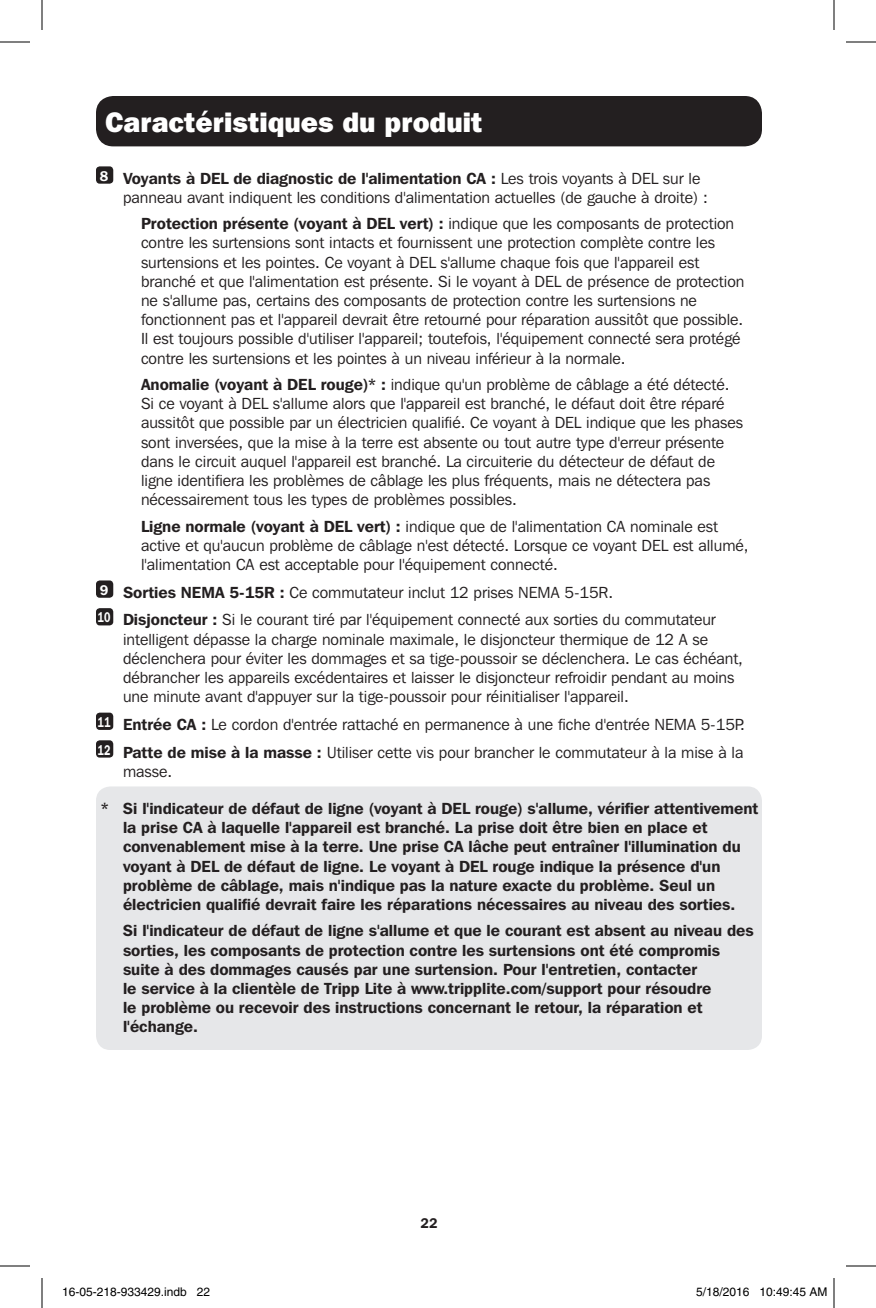
<style>
.page{position:relative;width:876px;height:1308px;background:#fff}
.page>*{position:absolute;margin:0;border:0;box-sizing:border-box;transform-origin:0 0}
.t1{font:800 28px "Franklin Gothic IT Cby BT";color:#fff}
.t2{font:16px/19.2px "Franklin Gothic IT Cby BT";color:#231f20}
.t3{font:600 16px/19.2px "Franklin Gothic IT Cby BT";color:#231f20}
.t4{font:600 14px "Franklin Gothic IT Cby BT";color:#fff;scale:.75 1}
.t5{font:600 14px "Franklin Gothic IT Cby BT";color:#231f20}
.t6{font:600 14px "Franklin Gothic IT Cby BT";color:#fff}
.t7{font:12px "Helvetica";color:#000}
.s1{font-weight:600}
</style>
<div class="page">
<div style="left:96px;top:786px;width:666px;height:264px;background:#e6e7e9;border-radius:14px"></div>
<div style="left:96px;top:96px;width:666px;height:50px;background:#231f20;border-radius:17px"></div>
<div style="left:96px;top:166px;width:17px;height:18px;background:#231f20;border-radius:4px"></div>
<div style="left:96px;top:580px;width:17px;height:18px;background:#231f20;border-radius:4px"></div>
<div style="left:96px;top:608px;width:17px;height:17px;background:#231f20;border-radius:4px"></div>
<div style="left:96px;top:713px;width:17px;height:17px;background:#231f20;border-radius:4px"></div>
<div style="left:96px;top:740px;width:17px;height:18px;background:#231f20;border-radius:4px"></div>
<hr style="left:0;top:42px;width:30px;height:1px;background:#000">
<hr style="left:846px;top:42px;width:30px;height:1px;background:#000">
<hr style="left:0;top:1266px;width:30px;height:1px;background:#000">
<hr style="left:846px;top:1266px;width:30px;height:1px;background:#000">
<hr style="left:42px;top:0;width:1px;height:30px;background:#000">
<hr style="left:42px;top:1278px;width:1px;height:30px;background:#000">
<hr style="left:834px;top:0;width:1px;height:30px;background:#000">
<hr style="left:834px;top:1278px;width:1px;height:30px;background:#000">
<div style="left:767px;top:1288px;width:5px;height:8px;border:1px solid #fff;border-radius:50%"></div>
<div style="left:766px;top:1287px;width:7px;height:10px;border:1px solid #fff;border-radius:50%"></div>
<p class="t1" style="left:105px;top:105px;width:379px">Caractéristiques du produit</p>
<p class="t6" style="left:100px;top:167px;width:10px">8</p>
<p class="t2" style="left:123px;top:168px;width:586px"><span class="s1">Voyants à DEL de diagnostic de l'alimentation CA :</span> Les trois voyants à DEL sur le panneau avant indiquent les conditions d'alimentation actuelles (de gauche à droite) :</p>
<p class="t2" style="left:141px;top:214px;width:605px"><span class="s1">Protection présente (voyant à DEL vert) :</span> indique que les composants de protection contre les surtensions sont intacts et fournissent une protection complète contre les surtensions et les pointes. Ce voyant à DEL s'allume chaque fois que l'appareil est branché et que l'alimentation est présente. Si le voyant à DEL de présence de protection ne s'allume pas, certains des composants de protection contre les surtensions ne fonctionnent pas et l'appareil devrait être retourné pour réparation aussitôt que possible.<br>Il est toujours possible d'utiliser l'appareil; toutefois, l'équipement connecté sera protégé contre les surtensions et les pointes à un niveau inférieur à la normale.</p>
<p class="t2" style="left:141px;top:375px;width:603px"><span class="s1">Anomalie (voyant à DEL rouge)* :</span> indique qu'un problème de câblage a été détecté.<br>Si ce voyant à DEL s'allume alors que l'appareil est branché, le défaut doit être réparé aussitôt que possible par un électricien qualifié. Ce voyant à DEL indique que les phases sont inversées, que la mise à la terre est absente ou tout autre type d'erreur présente dans le circuit auquel l'appareil est branché. La circuiterie du détecteur de défaut de ligne identifiera les problèmes de câblage les plus fréquents, mais ne détectera pas nécessairement tous les types de problèmes possibles.</p>
<p class="t2" style="left:141px;top:516px;width:609px"><span class="s1">Ligne normale (voyant à DEL vert) :</span> indique que de l'alimentation CA nominale est active et qu'aucun problème de câblage n'est détecté. Lorsque ce voyant DEL est allumé, l'alimentation CA est acceptable pour l'équipement connecté.</p>
<p class="t6" style="left:100px;top:581px;width:10px">9</p>
<p class="t2" style="left:123px;top:582px;width:492px"><span class="s1">Sorties NEMA 5-15R :</span> Ce commutateur inclut 12 prises NEMA 5-15R.</p>
<p class="t4" style="left:98px;top:609px;width:19px">10</p>
<p class="t2" style="left:123px;top:610px;width:622px"><span class="s1">Disjoncteur :</span> Si le courant tiré par l'équipement connecté aux sorties du commutateur intelligent dépasse la charge nominale maximale, le disjoncteur thermique de 12 A se déclenchera pour éviter les dommages et sa tige-poussoir se déclenchera. Le cas échéant, débrancher les appareils excédentaires et laisser le disjoncteur refroidir pendant au moins une minute avant d'appuyer sur la tige-poussoir pour réinitialiser l'appareil.</p>
<p class="t4" style="left:98px;top:713px;width:19px">11</p>
<p class="t2" style="left:123px;top:714px;width:623px"><span class="s1">Entrée CA :</span> Le cordon d'entrée rattaché en permanence à une fiche d'entrée NEMA 5-15P.</p>
<p class="t4" style="left:98px;top:741px;width:19px">12</p>
<p class="t2" style="left:123px;top:742px;width:622px"><span class="s1">Patte de mise à la masse :</span> Utiliser cette vis pour brancher le commutateur à la mise à la masse.</p>
<p class="t3" style="left:123px;top:798px;width:637px;text-indent:-22px">* Si l'indicateur de défaut de ligne (voyant à DEL rouge) s'allume, vérifier attentivement la prise CA à laquelle l'appareil est branché. La prise doit être bien en place et convenablement mise à la terre. Une prise CA lâche peut entraîner l'illumination du voyant à DEL de défaut de ligne. Le voyant à DEL rouge indique la présence d'un problème de câblage, mais n'indique pas la nature exacte du problème. Seul un électricien qualifié devrait faire les réparations nécessaires au niveau des sorties.</p>
<p class="t3" style="left:123px;top:921px;width:632px">Si l'indicateur de défaut de ligne s'allume et que le courant est absent au niveau des sorties, les composants de protection contre les surtensions ont été compromis suite à des dommages causés par une surtension. Pour l'entretien, contacter<br>le service à la clientèle de Tripp Lite à www.tripplite.com/support pour résoudre<br>le problème ou recevoir des instructions concernant le retour, la réparation et l'échange.</p>
<p class="t5" style="left:420px;top:1214px;width:19px">22</p>
<p class="t7" style="left:62px;top:1285px;width:150px">16-05-218-933429.indb 22</p>
<p class="t7" style="left:696px;top:1285px;width:133px">5/18/2016 10:49:45 AM</p>
</div>
